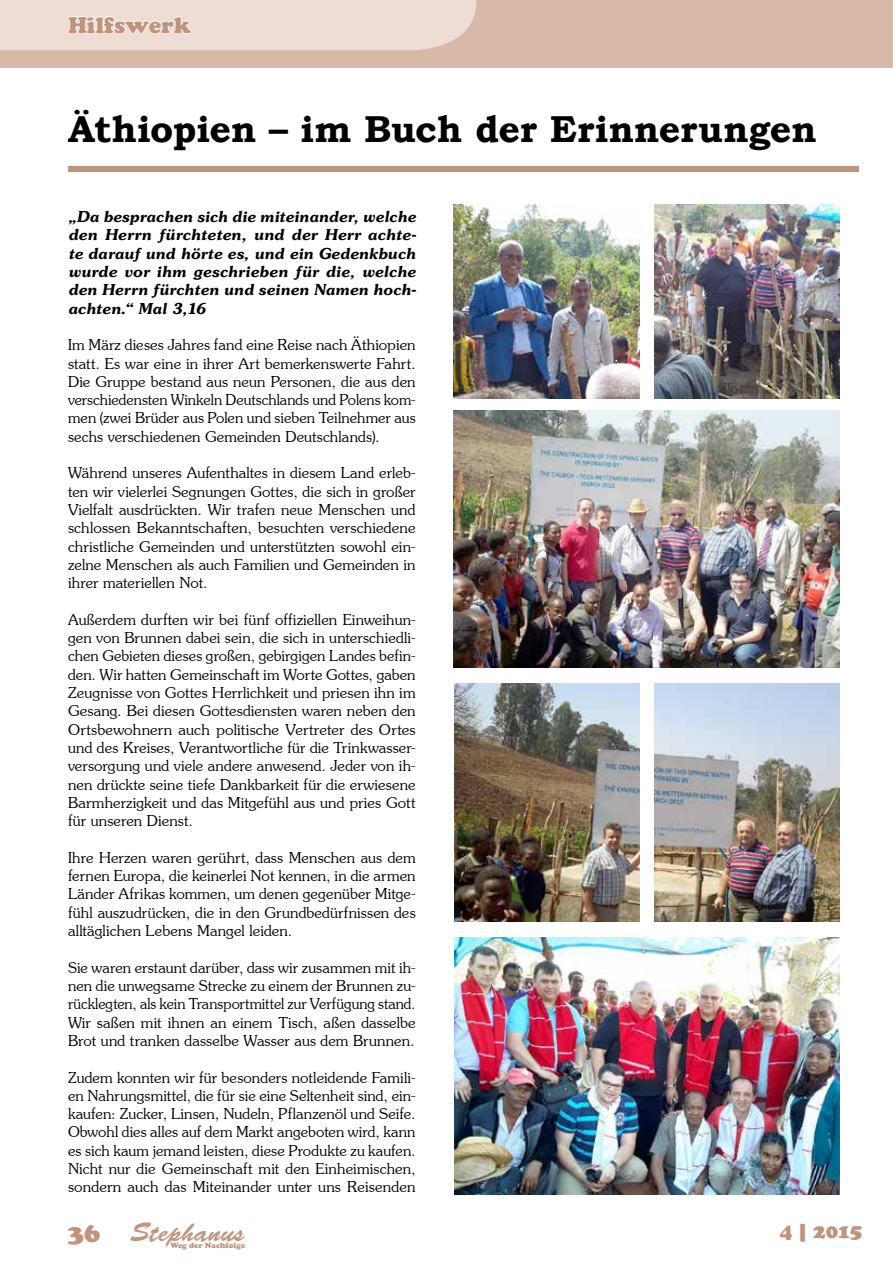
<style>
.page{position:relative;width:893px;height:1263px;background:#fff}
.page>*{position:absolute;margin:0;border:0;box-sizing:border-box;transform-origin:0 0}
.t1{font:700 37.5px "Bookman Old Style";letter-spacing:-.005em;color:#000}
.t2{font:27px "Banff Plain";letter-spacing:.02em;color:#c0937d}
.t3{font:25.5px "Cooper Black Std";color:#c0937d}
.t4{font:22.5px "Cooper Black Std";color:#c0937d}
.t5{font:900 21px "Cooper";color:#c0937d}
.t6{font:15px/18.3px "Southern Plain";letter-spacing:.005em;color:#000;text-align:justify}
.t7{font:italic 700 15px/18.3px "Southern";color:#000;text-align:justify}
.t8{font:7.5px "Cooper Black Std";color:#c0937d}
</style>
<div class="page">
<div style="left:0;top:0;width:892px;height:68px;background:#d8b8a8"></div>
<svg style="left:0;top:0;width:477px;height:51px;background:#ecdcd3"></svg>
<div style="left:68px;top:166px;width:791px;height:6px;background:#c0937d"></div>
<img style="left:654px;top:683px;width:186px;height:238px">
<img style="left:454px;top:683px;width:186px;height:238px">
<img style="left:454px;top:410px;width:386px;height:258px">
<img style="left:654px;top:205px;width:186px;height:194px">
<img style="left:454px;top:205px;width:185px;height:194px">
<img style="left:454px;top:937px;width:386px;height:258px">
<h3 class="t4" style="left:68px;top:11px;width:125px">Hilfswerk</h3>
<h1 class="t1" style="left:68px;top:102px;width:750px">Äthiopien – im Buch der Erinnerungen</h1>
<p class="t7" style="left:68px;top:208px;width:350px">„Da besprachen sich die miteinander, welche den Herrn fürchteten, und der Herr achte&shy;te darauf und hörte es, und ein Gedenkbuch wurde vor ihm geschrieben für die, welche den Herrn fürchten und seinen Namen hoch&shy;achten.“ Mal 3,16</p>
<p class="t6" style="left:68px;top:335px;width:349px">Im März dieses Jahres fand eine Reise nach Äthiopien statt. Es war eine in ihrer Art bemerkenswerte Fahrt.<br>Die Gruppe bestand aus neun Personen, die aus den verschiedensten Winkeln Deutschlands und Polens kom&shy;men (zwei Brüder aus Polen und sieben Teilnehmer aus sechs verschiedenen Gemeinden Deutschlands).</p>
<p class="t6" style="left:68px;top:463px;width:349px">Während unseres Aufenthaltes in diesem Land erleb&shy;ten wir vielerlei Segnungen Gottes, die sich in großer Vielfalt ausdrückten. Wir trafen neue Menschen und schlossen Bekanntschaften, besuchten verschiedene christliche Gemeinden und unterstützten sowohl ein&shy;zelne Menschen als auch Familien und Gemeinden in ihrer materiellen Not.</p>
<p class="t6" style="left:68px;top:610px;width:349px">Außerdem durften wir bei fünf offiziellen Einweihun&shy;gen von Brunnen dabei sein, die sich in unterschiedli&shy;chen Gebieten dieses großen, gebirgigen Landes befin&shy;den. Wir hatten Gemeinschaft im Worte Gottes, gaben Zeugnisse von Gottes Herrlichkeit und priesen ihn im Gesang. Bei diesen Gottesdiensten waren neben den Ortsbewohnern auch politische Vertreter des Ortes und des Kreises, Verantwortliche für die Trinkwasser&shy;versorgung und viele andere anwesend. Jeder von ih&shy;nen drückte seine tiefe Dankbarkeit für die erwiesene Barmherzigkeit und das Mitgefühl aus und pries Gott für unseren Dienst.</p>
<p class="t6" style="left:68px;top:848px;width:349px">Ihre Herzen waren gerührt, dass Menschen aus dem fernen Europa, die keinerlei Not kennen, in die armen Länder Afrikas kommen, um denen gegenüber Mitge&shy;fühl auszudrücken, die in den Grundbedürfnissen des alltäglichen Lebens Mangel leiden.</p>
<p class="t6" style="left:68px;top:958px;width:349px">Sie waren erstaunt darüber, dass wir zusammen mit ih&shy;nen die unwegsame Strecke zu einem der Brunnen zu&shy;rücklegten, als kein Transportmittel zur Verfügung stand.<br>Wir saßen mit ihnen an einem Tisch, aßen dasselbe Brot und tranken dasselbe Wasser aus dem Brunnen.</p>
<p class="t6" style="left:68px;top:1067px;width:349px">Zudem konnten wir für besonders notleidende Famili&shy;en Nahrungsmittel, die für sie eine Seltenheit sind, ein&shy;kaufen: Zucker, Linsen, Nudeln, Pflanzenöl und Seife.<br>Obwohl dies alles auf dem Markt angeboten wird, kann es sich kaum jemand leisten, diese Produkte zu kaufen.<br>Nicht nur die Gemeinschaft mit den Einheimischen, sondern auch das Miteinander unter uns Reisenden</p>
<h3 class="t3" style="left:68px;top:1218px;width:34px">36</h3>
<h2 class="t2" style="left:130px;top:1217px;width:116px">Stephanus</h2>
<h3 class="t5" style="left:780px;top:1218px;width:84px">4 | 2015</h3>
<p class="t8" style="left:170px;top:1241px;width:76px">Weg der Nachfolge</p>
</div>
